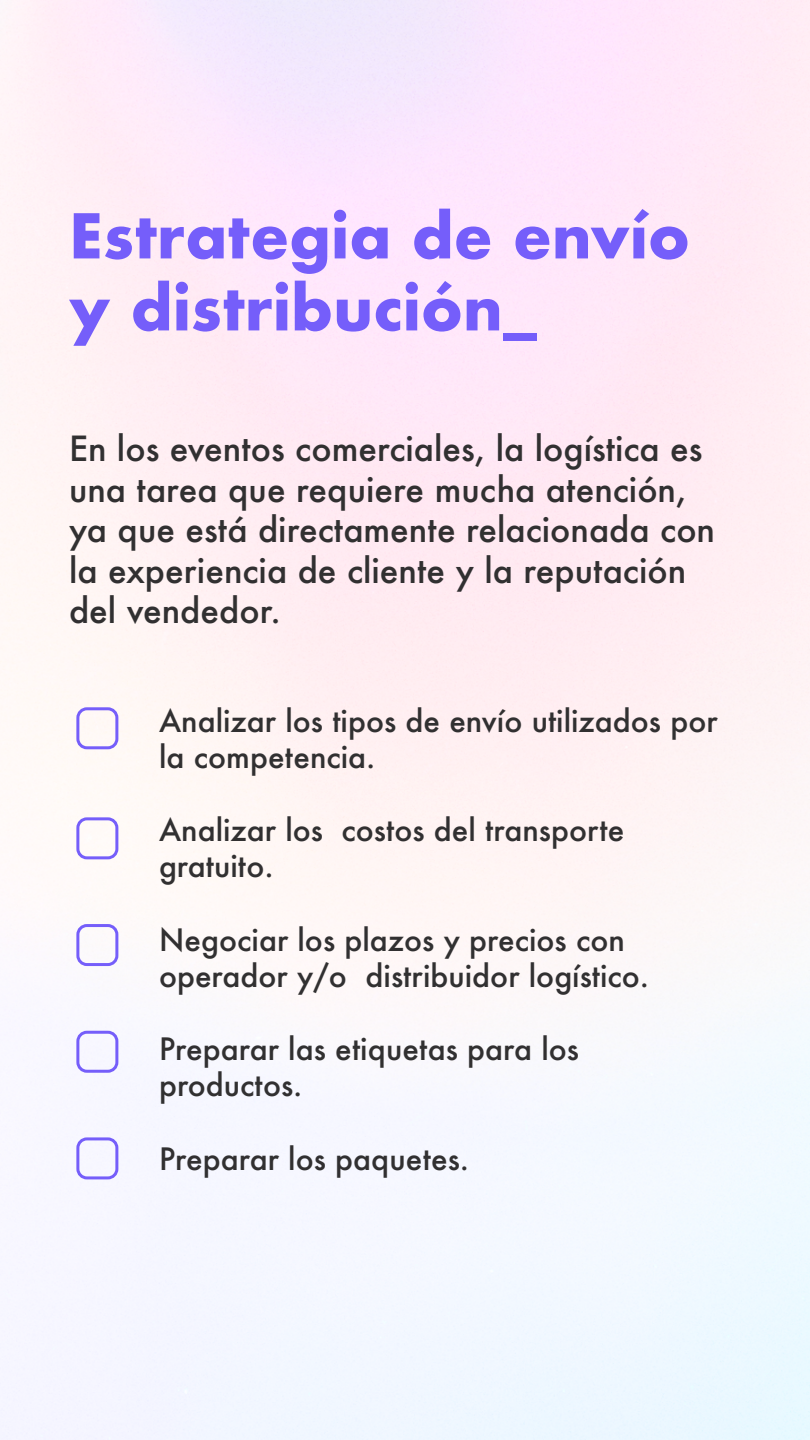
<style>
.page{position:relative;width:810px;height:1440px;background:#fff}
.page>*{position:absolute;margin:0;border:0;box-sizing:border-box;transform-origin:0 0}
.t1{font:700 60px/72px "Futura";color:#755efa}
.t2{font:500 33.75px/40.5px "Futura";color:#313031}
.t3{font:500 30px/36px "Futura";color:#313031}
</style>
<div class="page">
<img style="left:0;top:0;width:810px;height:1440px">
<div style="left:76px;top:707px;width:42px;height:42px;border:3px solid #755efa;border-radius:9px"></div>
<div style="left:76px;top:817px;width:42px;height:42px;border:3px solid #755efa;border-radius:9px"></div>
<div style="left:76px;top:924px;width:42px;height:42px;border:3px solid #755efa;border-radius:9px"></div>
<div style="left:76px;top:1031px;width:42px;height:42px;border:3px solid #755efa;border-radius:9px"></div>
<div style="left:76px;top:1137px;width:42px;height:42px;border:3px solid #755efa;border-radius:9px"></div>
<h1 class="t1" style="left:69px;top:200px;width:622px">Estrategia de envío y distribución_</h1>
<p class="t2" style="left:69px;top:428px;width:648px">En los eventos comerciales, la logística es una tarea que requiere mucha atención, ya que está directamente relacionada con la experiencia de cliente y la reputación del vendedor.</p>
<p class="t3" style="left:159px;top:702px;width:560px">Analizar los tipos de envío utilizados por la competencia.</p>
<p class="t3" style="left:159px;top:812px;width:467px">Analizar los costos del transporte gratuito.</p>
<p class="t3" style="left:159px;top:921px;width:492px">Negociar los plazos y precios con operador y/o distribuidor logístico.</p>
<p class="t3" style="left:159px;top:1031px;width:422px">Preparar las etiquetas para los productos.</p>
<p class="t3" style="left:159px;top:1140px;width:312px">Preparar los paquetes.</p>
</div>
